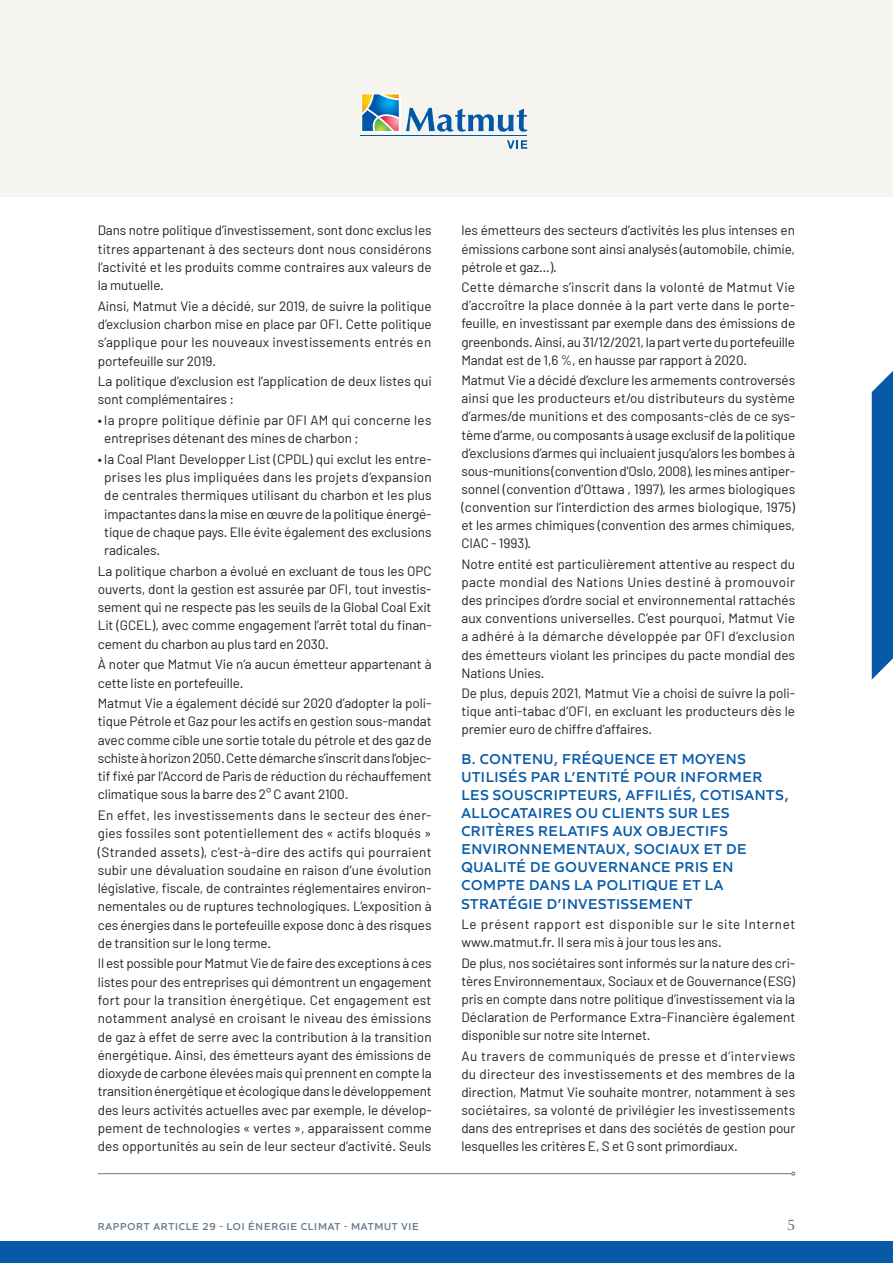
<style>
.page{position:relative;width:893px;height:1263px;background:#fff}
.page>*{position:absolute;margin:0;border:0;box-sizing:border-box;transform-origin:0 0}
.t1{font:600 18px "Canto";color:#65798a}
.t2{font:600 15px/18.1px "Quiet Sans";letter-spacing:.04em;color:#085aa9}
.t3{font:13.5px/18.3px "Barlow";letter-spacing:-.01em;color:#231f20;text-align:justify}
.t4{font:13.5px/18.1px "Barlow";letter-spacing:.04em;color:#231f20}
.t5{font:13.5px/18.3px "Barlow";letter-spacing:.015em;color:#231f20}
.t6{font:600 10.5px "Quiet Sans";letter-spacing:.075em;color:#65798a}
</style>
<div class="page">
<hr style="left:98px;top:1173px;width:694px;height:1px;background:#65798a">
<div style="left:0;top:0;width:893px;height:197px;background:#f5f4ef"></div>
<div style="left:0;top:1241px;width:893px;height:22px;background:#085aa9"></div>
<svg style="left:872px;top:371px;width:21px;height:309px;background:#1965ae"></svg>
<hr style="left:361px;top:135px;width:166px;height:1px;background:#0157a8">
<svg style="left:406px;top:108px;width:121px;height:24px"></svg>
<div style="left:361px;top:93px;width:39px;height:39px;background:#fff"></div>
<svg style="left:362px;top:94px;width:37px;height:37px"></svg>
<svg style="left:507px;top:140px;width:20px;height:9px"></svg>
<p class="t3" style="left:98px;top:221px;width:335px">Dans notre politique d’investissement, sont donc exclus les titres appartenant à des secteurs dont nous considérons l’activité et les produits comme contraires aux valeurs de la mutuelle.</p>
<p class="t3" style="left:98px;top:296px;width:335px">Ainsi, Matmut Vie a décidé, sur 2019, de suivre la politique d’exclusion charbon mise en place par OFI. Cette politique s’applique pour les nouveaux investissements entrés en portefeuille sur 2019.</p>
<p class="t3" style="left:98px;top:372px;width:336px">La politique d’exclusion est l’application de deux listes qui sont complémentaires :</p>
<p class="t5" style="left:104px;top:410px;width:329px;text-indent:-7px">• la propre politique définie par OFI AM qui concerne les entreprises détenant des mines de charbon ;</p>
<p class="t3" style="left:104px;top:449px;width:329px;text-indent:-7px">• la Coal Plant Developper List (CPDL) qui exclut les entre&shy;prises les plus impliquées dans les projets d’expansion de centrales thermiques utilisant du charbon et les plus impactantes dans la mise en œuvre de la politique énergé&shy;tique de chaque pays. Elle évite également des exclusions radicales.</p>
<p class="t3" style="left:98px;top:561px;width:336px">La politique charbon a évolué en excluant de tous les OPC ouverts, dont la gestion est assurée par OFI, tout investis&shy;sement qui ne respecte pas les seuils de la Global Coal Exit Lit (GCEL), avec comme engagement l’arrêt total du finan&shy;cement du charbon au plus tard en 2030.</p>
<p class="t3" style="left:98px;top:655px;width:335px">À noter que Matmut Vie n’a aucun émetteur appartenant à cette liste en portefeuille.</p>
<p class="t3" style="left:98px;top:694px;width:335px">Matmut Vie a également décidé sur 2020 d’adopter la poli&shy;tique Pétrole et Gaz pour les actifs en gestion sous-mandat avec comme cible une sortie totale du pétrole et des gaz de schiste à horizon 2050. Cette démarche s’inscrit dans l’objec&shy;tif fixé par l’Accord de Paris de réduction du réchauffement climatique sous la barre des 2° C avant 2100.</p>
<p class="t3" style="left:98px;top:806px;width:335px">En effet, les investissements dans le secteur des éner&shy;gies fossiles sont potentiellement des « actifs bloqués » (Stranded assets), c’est-à-dire des actifs qui pourraient subir une dévaluation soudaine en raison d’une évolution législative, fiscale, de contraintes réglementaires environ&shy;nementales ou de ruptures technologiques. L’exposition à ces énergies dans le portefeuille expose donc à des risques de transition sur le long terme.</p>
<p class="t3" style="left:98px;top:954px;width:336px">Il est possible pour Matmut Vie de faire des exceptions à ces listes pour des entreprises qui démontrent un engagement fort pour la transition énergétique. Cet engagement est notamment analysé en croisant le niveau des émissions de gaz à effet de serre avec la contribution à la transition énergétique. Ainsi, des émetteurs ayant des émissions de dioxyde de carbone élevées mais qui prennent en compte la transition énergétique et écologique dans le développement des leurs activités actuelles avec par exemple, le dévelop&shy;pement de technologies « vertes », apparaissent comme des opportunités au sein de leur secteur d’activité. Seuls</p>
<p class="t3" style="left:461px;top:221px;width:335px">les émetteurs des secteurs d’activités les plus intenses en émissions carbone sont ainsi analysés (automobile, chimie, pétrole et gaz…).</p>
<p class="t3" style="left:461px;top:278px;width:335px">Cette démarche s’inscrit dans la volonté de Matmut Vie d’accroître la place donnée à la part verte dans le porte&shy;feuille, en investissant par exemple dans des émissions de greenbonds. Ainsi, au 31/12/2021, la part verte du portefeuille Mandat est de 1,6 %, en hausse par rapport à 2020.</p>
<p class="t3" style="left:461px;top:371px;width:335px">Matmut Vie a décidé d’exclure les armements controversés ainsi que les producteurs et/ou distributeurs du système d’armes/de munitions et des composants-clés de ce sys&shy;tème d’arme, ou composants à usage exclusif de la politique d’exclusions d’armes qui incluaient jusqu’alors les bombes à sous-munitions (convention d’Oslo, 2008), les mines antiper&shy;sonnel (convention d’Ottawa , 1997), les armes biologiques (convention sur l’interdiction des armes biologique, 1975) et les armes chimiques (convention des armes chimiques, CIAC - 1993).</p>
<p class="t3" style="left:461px;top:554px;width:335px">Notre entité est particulièrement attentive au respect du pacte mondial des Nations Unies destiné à promouvoir des principes d’ordre social et environnemental rattachés aux conventions universelles. C’est pourquoi, Matmut Vie a adhéré à la démarche développée par OFI d’exclusion des émetteurs violant les principes du pacte mondial des Nations Unies.</p>
<p class="t3" style="left:461px;top:684px;width:335px">De plus, depuis 2021, Matmut Vie a choisi de suivre la poli&shy;tique anti-tabac d’OFI, en excluant les producteurs dès le premier euro de chiffre d’affaires.</p>
<p class="t2" style="left:461px;top:748px;width:329px">B. CONTENU, FRÉQUENCE ET MOYENS UTILISÉS PAR L’ENTITÉ POUR INFORMER LES SOUSCRIPTEURS, AFFILIÉS, COTISANTS, ALLOCATAIRES OU CLIENTS SUR LES CRITÈRES RELATIFS AUX OBJECTIFS ENVIRONNEMENTAUX, SOCIAUX ET DE QUALITÉ DE GOUVERNANCE PRIS EN COMPTE DANS LA POLITIQUE ET LA STRATÉGIE D’INVESTISSEMENT</p>
<p class="t4" style="left:461px;top:915px;width:335px">Le présent rapport est disponible sur le site Internet www.matmut.fr. Il sera mis à jour tous les ans.</p>
<p class="t3" style="left:461px;top:953px;width:336px">De plus, nos sociétaires sont informés sur la nature des cri&shy;tères Environnementaux, Sociaux et de Gouvernance (ESG) pris en compte dans notre politique d’investissement via la Déclaration de Performance Extra-Financière également disponible sur notre site Internet.</p>
<p class="t3" style="left:461px;top:1046px;width:336px">Au travers de communiqués de presse et d’interviews du directeur des investissements et des membres de la direction, Matmut Vie souhaite montrer, notamment à ses sociétaires, sa volonté de privilégier les investissements dans des entreprises et dans des sociétés de gestion pour lesquelles les critères E, S et G sont primordiaux.</p>
<p class="t6" style="left:98px;top:1218px;width:322px">RAPPORT ARTICLE 29 - LOI ÉNERGIE CLIMAT - MATMUT VIE</p>
<h1 class="t1" style="left:787px;top:1213px;width:9px">5</h1>
</div>
